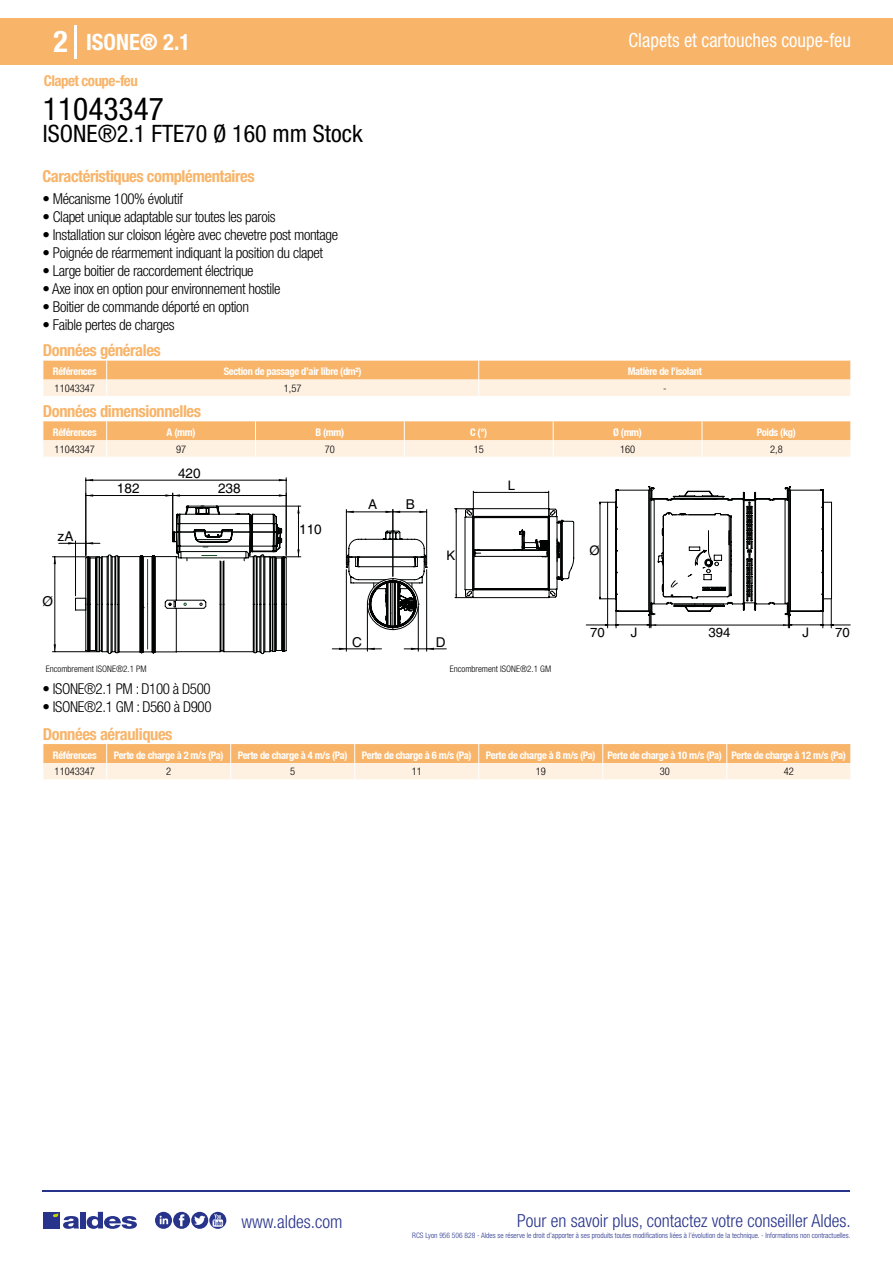
<style>
.page{position:relative;width:893px;height:1263px;background:#fff}
.page>*{position:absolute;margin:0;border:0;box-sizing:border-box;transform-origin:0 0}
.t1{font:condensed 31.5px "Helvetica Neue LT Std";color:#000}
.t2{font:700 condensed 30px "Helvetica Neue LT Std";color:#fff}
.t3{font:condensed 24px "Helvetica Neue LT Std";color:#000}
.t4{font:700 condensed 22.5px "Helvetica Neue LT Std";color:#fff}
.t5{font:condensed 19.5px "Helvetica Neue LT Std";color:#fff;scale:.95 1}
.t6{font:300 condensed 18px "Helvetica Neue";color:#28348b}
.t7{font:700 condensed 16.5px "Helvetica Neue LT Std";letter-spacing:-.025em;color:#f8b469}
.t8{font:300 condensed 15px "Helvetica Neue LT Std";letter-spacing:-.025em;color:#000}
.t9{font:700 condensed 15px "Helvetica Neue LT Std";letter-spacing:-.035em;color:#f8b469}
.t10{font:13.5px "Helvetica";color:#000}
.t11{font:13.2px "Helvetica";color:#000}
.t12{font:700 condensed 10.5px "Helvetica Neue";letter-spacing:-.03em;color:#fff}
.t13{font:300 condensed 10.5px "Helvetica Neue";color:#000}
.t14{font:300 condensed 9px "Helvetica Neue";color:#000}
.t15{font:300 condensed 7.5px "Helvetica Neue";color:#28348b}
</style>
<div class="page">
<div style="left:0;top:18px;width:893px;height:46px;background:#f8b469"></div>
<hr style="left:74px;top:25px;width:2px;height:33px;background:#fff">
<hr style="left:43px;top:1190px;width:807px;height:1px;background:#28348b">
<svg style="left:155px;top:1212px;width:71px;height:17px"></svg>
<div style="left:43px;top:1212px;width:17px;height:16px;background:#28348b"></div>
<div style="left:80px;top:1212px;width:6px;height:16px;background:#28348b"></div>
<svg style="left:87px;top:1212px;width:50px;height:17px"></svg>
<svg style="left:53px;top:1213px;width:26px;height:16px"></svg>
<svg style="left:43px;top:361px;width:808px;height:35px;background:#fad1a3"></svg>
<svg style="left:43px;top:421px;width:808px;height:36px;background:#fad1a4"></svg>
<hr style="left:86px;top:478px;width:1px;height:77px;background:#010202">
<hr style="left:286px;top:478px;width:1px;height:77px;background:#010202">
<hr style="left:86px;top:480px;width:200px;height:1px;background:#010202">
<hr style="left:86px;top:495px;width:87px;height:1px;background:#010202">
<svg style="left:165px;top:494px;width:15px;height:3px"></svg>
<hr style="left:172px;top:493px;width:1px;height:46px;background:#010202">
<hr style="left:173px;top:495px;width:113px;height:1px;background:#010202">
<hr style="left:219px;top:506px;width:82px;height:1px;background:#010202">
<hr style="left:256px;top:556px;width:45px;height:1px;background:#010202">
<hr style="left:298px;top:506px;width:1px;height:51px;background:#010202">
<hr style="left:52px;top:556px;width:48px;height:1px;background:#010202">
<hr style="left:52px;top:651px;width:48px;height:1px;background:#010202">
<svg style="left:54px;top:506px;width:233px;height:148px"></svg>
<hr style="left:346px;top:570px;width:1px;height:81px;background:#010202">
<hr style="left:367px;top:606px;width:1px;height:45px;background:#010202">
<svg style="left:332px;top:648px;width:50px;height:2px"></svg>
<hr style="left:426px;top:570px;width:1px;height:81px;background:#010202">
<hr style="left:418px;top:606px;width:1px;height:45px;background:#010202">
<svg style="left:404px;top:648px;width:42px;height:2px"></svg>
<svg style="left:346px;top:509px;width:82px;height:121px"></svg>
<svg style="left:586px;top:486px;width:264px;height:142px"></svg>
<svg style="left:454px;top:491px;width:120px;height:107px"></svg>
<svg style="left:43px;top:744px;width:808px;height:35px;background:#fad0a1"></svg>
<h2 class="t2" style="left:54px;top:24px;width:16px">2</h2>
<h3 class="t4" style="left:86px;top:28px;width:106px">ISONE® 2.1</h3>
<h3 class="t5" style="left:629px;top:29px;width:236px">Clapets et cartouches coupe-feu</h3>
<p class="t9" style="left:44px;top:71px;width:96px">Clapet coupe-feu</p>
<h1 class="t1" style="left:43px;top:91px;width:122px">11043347</h1>
<h3 class="t3" style="left:43px;top:120px;width:321px">ISONE®2.1 FTE70 Ø 160 mm Stock</h3>
<p class="t7" style="left:43px;top:166px;width:214px">Caractéristiques complémentaires</p>
<p class="t8" style="left:43px;top:190px;width:142px">• Mécanisme 100% évolutif</p>
<p class="t8" style="left:43px;top:208px;width:235px">• Clapet unique adaptable sur toutes les parois</p>
<p class="t8" style="left:43px;top:226px;width:297px">• Installation sur cloison légère avec chevetre post montage</p>
<p class="t8" style="left:43px;top:244px;width:282px">• Poignée de réarmement indiquant la position du clapet</p>
<p class="t8" style="left:43px;top:262px;width:213px">• Large boitier de raccordement électrique</p>
<p class="t8" style="left:43px;top:280px;width:240px">• Axe inox en option pour environnement hostile</p>
<p class="t8" style="left:43px;top:298px;width:208px">• Boitier de commande déporté en option</p>
<p class="t8" style="left:43px;top:316px;width:134px">• Faible pertes de charges</p>
<p class="t7" style="left:43px;top:341px;width:119px">Données générales</p>
<p class="t12" style="left:53px;top:365px;width:45px">Références</p>
<p class="t12" style="left:224px;top:365px;width:139px">Section de passage d’air libre (dm²)</p>
<p class="t12" style="left:628px;top:365px;width:76px">Matière de l’isolant</p>
<p class="t13" style="left:55px;top:382px;width:42px">11043347</p>
<p class="t13" style="left:284px;top:382px;width:19px">1,57</p>
<p class="t13" style="left:663px;top:382px;width:5px">-</p>
<p class="t7" style="left:43px;top:401px;width:160px">Données dimensionnelles</p>
<p class="t12" style="left:53px;top:426px;width:45px">Références</p>
<p class="t12" style="left:167px;top:426px;width:30px">A (mm)</p>
<p class="t12" style="left:315px;top:426px;width:30px">B (mm)</p>
<p class="t12" style="left:470px;top:426px;width:19px">C (°)</p>
<p class="t12" style="left:613px;top:426px;width:30px">Ø (mm)</p>
<p class="t12" style="left:757px;top:426px;width:41px">Poids (kg)</p>
<p class="t13" style="left:55px;top:443px;width:42px">11043347</p>
<p class="t13" style="left:176px;top:443px;width:12px">97</p>
<p class="t13" style="left:325px;top:443px;width:12px">70</p>
<p class="t13" style="left:474px;top:443px;width:12px">15</p>
<p class="t13" style="left:620px;top:443px;width:17px">160</p>
<p class="t13" style="left:770px;top:443px;width:14px">2,8</p>
<p class="t10" style="left:178px;top:465px;width:24px">420</p>
<p class="t10" style="left:368px;top:497px;width:11px">A</p>
<p class="t10" style="left:406px;top:497px;width:11px">B</p>
<p class="t11" style="left:508px;top:478px;width:9px">L</p>
<p class="t10" style="left:117px;top:481px;width:24px">182</p>
<p class="t10" style="left:218px;top:481px;width:24px">238</p>
<p class="t10" style="left:58px;top:529px;width:17px">zA</p>
<p class="t10" style="left:43px;top:593px;width:12px">Ø</p>
<p class="t10" style="left:299px;top:521px;width:24px">110</p>
<p class="t11" style="left:446px;top:547px;width:10px">K</p>
<p class="t10" style="left:352px;top:635px;width:11px">C</p>
<p class="t10" style="left:436px;top:635px;width:11px">D</p>
<p class="t11" style="left:589px;top:543px;width:12px">Ø</p>
<p class="t11" style="left:590px;top:625px;width:16px">70</p>
<p class="t11" style="left:631px;top:625px;width:8px">J</p>
<p class="t11" style="left:802px;top:625px;width:8px">J</p>
<p class="t11" style="left:709px;top:625px;width:23px">394</p>
<p class="t11" style="left:835px;top:625px;width:16px">70</p>
<p class="t14" style="left:46px;top:664px;width:102px">Encombrement ISONE®2.1 PM</p>
<p class="t14" style="left:450px;top:664px;width:103px">Encombrement ISONE®2.1 GM</p>
<p class="t8" style="left:43px;top:680px;width:170px">• ISONE®2.1 PM : D100 à D500</p>
<p class="t8" style="left:43px;top:698px;width:171px">• ISONE®2.1 GM : D560 à D900</p>
<p class="t7" style="left:43px;top:724px;width:131px">Données aérauliques</p>
<p class="t12" style="left:53px;top:748px;width:45px">Références</p>
<p class="t12" style="left:114px;top:748px;width:111px">Perte de charge à 2 m/s (Pa)</p>
<p class="t12" style="left:238px;top:748px;width:111px">Perte de charge à 4 m/s (Pa)</p>
<p class="t12" style="left:362px;top:748px;width:111px">Perte de charge à 6 m/s (Pa)</p>
<p class="t12" style="left:486px;top:748px;width:362px">Perte de charge à 8 m/s (Pa) Perte de charge à 10 m/s (Pa) Perte de charge à 12 m/s (Pa)</p>
<p class="t13" style="left:55px;top:766px;width:42px">11043347</p>
<p class="t13" style="left:166px;top:766px;width:7px">2</p>
<p class="t13" style="left:290px;top:766px;width:7px">5</p>
<p class="t13" style="left:412px;top:766px;width:12px">11</p>
<p class="t13" style="left:536px;top:766px;width:12px">19</p>
<p class="t13" style="left:660px;top:766px;width:12px">30</p>
<p class="t13" style="left:784px;top:766px;width:12px">42</p>
<p class="t6" style="left:241px;top:1211px;width:102px">www.aldes.com</p>
<p class="t6" style="left:517px;top:1211px;width:335px">Pour en savoir plus, contactez votre conseiller Aldes.</p>
<p class="t15" style="left:412px;top:1230px;width:440px">RCS Lyon 956 506 828 - Aldes se réserve le droit d’apporter à ses produits toutes modifications liées à l’évolution de la technique. - Informations non contractuelles.</p>
</div>
